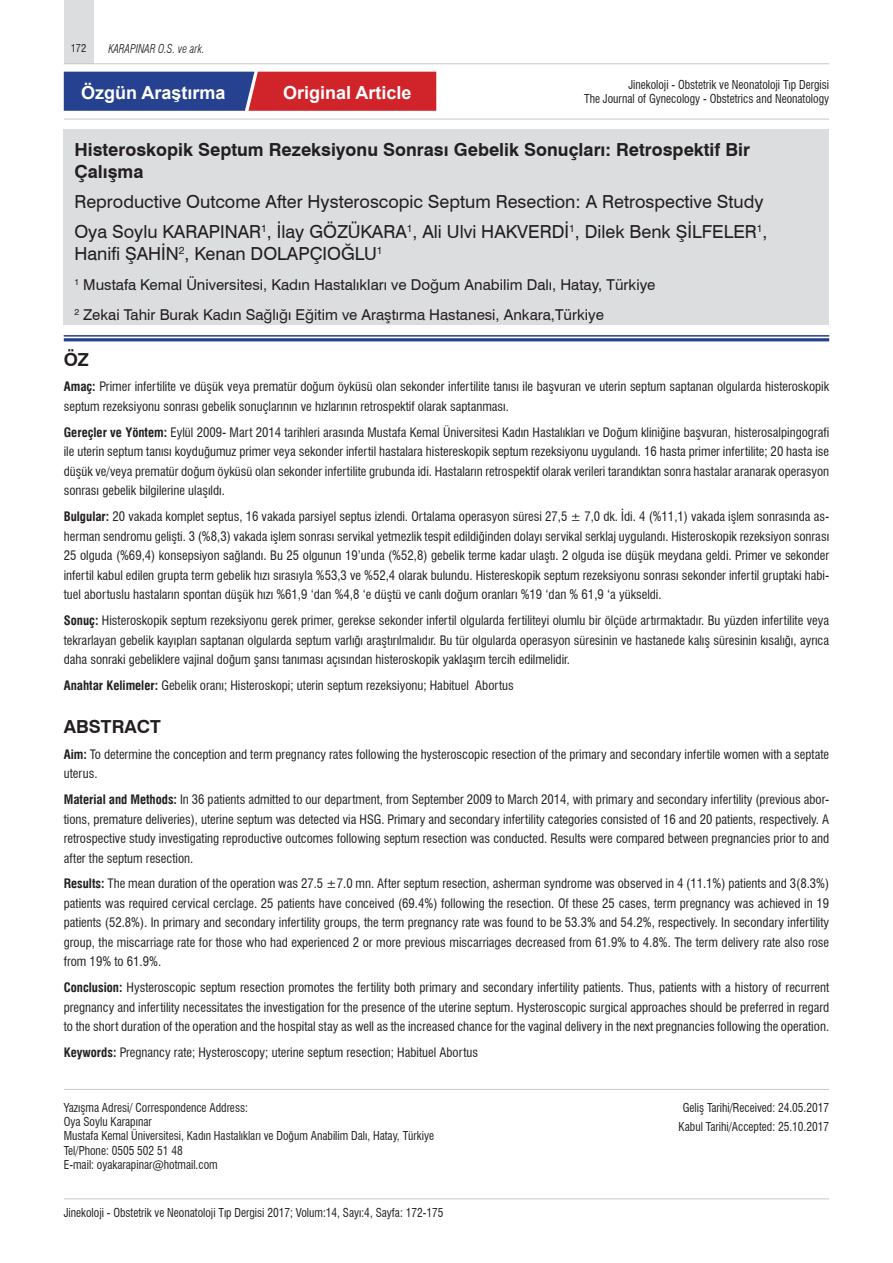
<style>
.page{position:relative;width:893px;height:1263px;background:#fff}
.page>*{position:absolute;margin:0;border:0;box-sizing:border-box;transform-origin:0 0}
.t1{font:18px/30.2px "Swiss 721 BT";color:#231f20}
.t2{font:700 18px/21.6px "Swiss 721 BT";color:#231f20}
.t3{font:700 18px "Arial";color:#fff}
.t4{font:15px/30.2px "Swiss 721 BT";color:#231f20}
.t5{font:condensed 12.75px/19.5px "Swiss 721 BT";color:#231f20;text-align:justify}
.t6{font:condensed 12px/14.4px "Swiss 721 BT";color:#231f20;scale:.95 1}
.t7{font:italic 300 condensed 12px "Swiss 721 BT";color:#231f20;scale:.95 1}
.t8{font:condensed 10.5px "Swiss 721 BT";color:#231f20}
.s1{font-weight:700}
</style>
<div class="page">
<div style="left:64px;top:0;width:29px;height:64px;background:#dcdddf"></div>
<hr style="left:64px;top:63px;width:765px;height:1px;background:#c7c8ca">
<hr style="left:64px;top:1198px;width:765px;height:1px;background:#c7c8ca">
<hr style="left:64px;top:1089px;width:765px;height:1px;background:#c7c8ca">
<hr style="left:64px;top:119px;width:765px;height:1px;background:#c7c8ca">
<div style="left:64px;top:129px;width:765px;height:196px;background:#dcdddf"></div>
<hr style="left:64px;top:335px;width:765px;height:1px;background:#253f8e">
<hr style="left:64px;top:338px;width:765px;height:3px;background:#253f8e">
<svg style="left:64px;top:72px;width:372px;height:39px;background:#7b355f"></svg>
<p class="t8" style="left:71px;top:42px;width:17px">172</p>
<p class="t7" style="left:108px;top:42px;width:103px">KARAPINAR O.S. ve ark.</p>
<p class="t6" style="left:584px;top:77px;width:259px;text-align:right">Jinekoloji - Obstetrik ve Neonatoloji Tıp Dergisi<br>The Journal of Gynecology - Obstetrics and Neonatology</p>
<h1 class="t2" style="left:74px;top:138px;width:677px">Histeroskopik Septum Rezeksiyonu Sonrası Gebelik Sonuçları: Retrospektif Bir<br>Çalışma</h1>
<h1 class="t1" style="left:74px;top:186px;width:695px">Reproductive Outcome After Hysteroscopic Septum Resection: A Retrospective Study<br>Oya Soylu KARAPINAR<sup>1</sup>, İlay GÖZÜKARA<sup>1</sup>, Ali Ulvi HAKVERDİ<sup>1</sup>, Dilek Benk ŞİLFELER<sup>1</sup>,</h1>
<h1 class="t1" style="left:74px;top:237px;width:310px">Hanifi ŞAHİN<sup>2</sup>, Kenan DOLAPÇIOĞLU<sup>1</sup></h1>
<p class="t4" style="left:74px;top:269px;width:583px"><sup>1</sup> Mustafa Kemal Üniversitesi, Kadın Hastalıkları ve Doğum Anabilim Dalı, Hatay, Türkiye<br><sup>2</sup> Zekai Tahir Burak Kadın Sağlığı Eğitim ve Araştırma Hastanesi, Ankara,Türkiye</p>
<h1 class="t2" style="left:64px;top:348px;width:27px">ÖZ</h1>
<p class="t5" style="left:64px;top:377px;width:767px"><span class="s1">Amaç:</span> Primer infertilite ve düşük veya prematür doğum öyküsü olan sekonder infertilite tanısı ile başvuran ve uterin septum saptanan olgularda histeroskopik septum rezeksiyonu sonrası gebelik sonuçlarının ve hızlarının retrospektif olarak saptanması.</p>
<p class="t5" style="left:64px;top:422px;width:767px"><span class="s1">Gereçler ve Yöntem:</span> Eylül 2009- Mart 2014 tarihleri arasında Mustafa Kemal Üniversitesi Kadın Hastalıkları ve Doğum kliniğine başvuran, histerosalpingografi ile uterin septum tanısı koyduğumuz primer veya sekonder infertil hastalara histereskopik septum rezeksiyonu uygulandı. 16 hasta primer infertilite; 20 hasta ise düşük ve/veya prematür doğum öyküsü olan sekonder infertilite grubunda idi. Hastaların retrospektif olarak verileri tarandıktan sonra hastalar aranarak operasyon sonrası gebelik bilgilerine ulaşıldı.</p>
<p class="t5" style="left:64px;top:507px;width:767px"><span class="s1">Bulgular:</span> 20 vakada komplet septus, 16 vakada parsiyel septus izlendi. Ortalama operasyon süresi 27,5 ± 7,0 dk. İdi. 4 (%11,1) vakada işlem sonrasında as&shy;herman sendromu gelişti. 3 (%8,3) vakada işlem sonrası servikal yetmezlik tespit edildiğinden dolayı servikal serklaj uygulandı. Histeroskopik rezeksiyon sonrası 25 olguda (%69,4) konsepsiyon sağlandı. Bu 25 olgunun 19’unda (%52,8) gebelik terme kadar ulaştı. 2 olguda ise düşük meydana geldi. Primer ve sekonder infertil kabul edilen grupta term gebelik hızı sırasıyla %53,3 ve %52,4 olarak bulundu. Histereskopik septum rezeksiyonu sonrası sekonder infertil gruptaki habi&shy;tuel abortuslu hastaların spontan düşük hızı %61,9 ‘dan %4,8 ‘e düştü ve canlı doğum oranları %19 ‘dan % 61,9 ‘a yükseldi.</p>
<p class="t5" style="left:64px;top:611px;width:767px"><span class="s1">Sonuç:</span> Histeroskopik septum rezeksiyonu gerek primer, gerekse sekonder infertil olgularda fertiliteyi olumlu bir ölçüde artırmaktadır. Bu yüzden infertilite veya tekrarlayan gebelik kayıpları saptanan olgularda septum varlığı araştırılmalıdır. Bu tür olgularda operasyon süresinin ve hastanede kalış süresinin kısalığı, ayrıca daha sonraki gebeliklere vajinal doğum şansı tanıması açısından histeroskopik yaklaşım tercih edilmelidir.</p>
<p class="t5" style="left:64px;top:675px;width:452px"><span class="s1">Anahtar Kelimeler:</span> Gebelik oranı; Histeroskopi; uterin septum rezeksiyonu; Habituel Abortus</p>
<h1 class="t2" style="left:64px;top:715px;width:99px">ABSTRACT</h1>
<p class="t5" style="left:64px;top:744px;width:767px"><span class="s1">Aim:</span> To determine the conception and term pregnancy rates following the hysteroscopic resection of the primary and secondary infertile women with a septate uterus.</p>
<p class="t5" style="left:64px;top:790px;width:767px"><span class="s1">Material and Methods:</span> In 36 patients admitted to our department, from September 2009 to March 2014, with primary and secondary infertility (previous abor&shy;tions, premature deliveries), uterine septum was detected via HSG. Primary and secondary infertility categories consisted of 16 and 20 patients, respectively. A retrospective study investigating reproductive outcomes following septum resection was conducted. Results were compared between pregnancies prior to and after the septum resection.</p>
<p class="t5" style="left:64px;top:874px;width:767px"><span class="s1">Results:</span> The mean duration of the operation was 27.5 ±7.0 mn. After septum resection, asherman syndrome was observed in 4 (11.1%) patients and 3(8.3%) patients was required cervical cerclage. 25 patients have conceived (69.4%) following the resection. Of these 25 cases, term pregnancy was achieved in 19 patients (52.8%). In primary and secondary infertility groups, the term pregnancy rate was found to be 53.3% and 54.2%, respectively. In secondary infertility group, the miscarriage rate for those who had experienced 2 or more previous miscarriages decreased from 61.9% to 4.8%. The term delivery rate also rose from 19% to 61.9%.</p>
<p class="t5" style="left:64px;top:978px;width:767px"><span class="s1">Conclusion:</span> Hysteroscopic septum resection promotes the fertility both primary and secondary infertility patients. Thus, patients with a history of recurrent pregnancy and infertility necessitates the investigation for the presence of the uterine septum. Hysteroscopic surgical approaches should be preferred in regard to the short duration of the operation and the hospital stay as well as the increased chance for the vaginal delivery in the next pregnancies following the operation.</p>
<p class="t5" style="left:64px;top:1043px;width:416px"><span class="s1">Keywords:</span> Pregnancy rate; Hysteroscopy; uterine septum resection; Habituel Abortus</p>
<h1 class="t3" style="left:81px;top:80px;width:146px">Özgün Araştırma</h1>
<h1 class="t3" style="left:283px;top:80px;width:130px">Original Article</h1>
<p class="t6" style="left:64px;top:1100px;width:391px">Yazışma Adresi/ Correspondence Address:<br>Oya Soylu Karapınar<br>Mustafa Kemal Üniversitesi, Kadın Hastalıkları ve Doğum Anabilim Dalı, Hatay, Türkiye Tel/Phone: 0505 502 51 48<br>E-mail: oyakarapinar@hotmail.com</p>
<p class="t6" style="left:679px;top:1097px;width:160px;line-height:19.5px;text-align:center">Geliş Tarihi/Received: 24.05.2017<br>Kabul Tarihi/Accepted: 25.10.2017</p>
<p class="t6" style="left:64px;top:1205px;width:401px">Jinekoloji - Obstetrik ve Neonatoloji Tıp Dergisi 2017; Volum:14, Sayı:4, Sayfa: 172-175</p>
</div>
